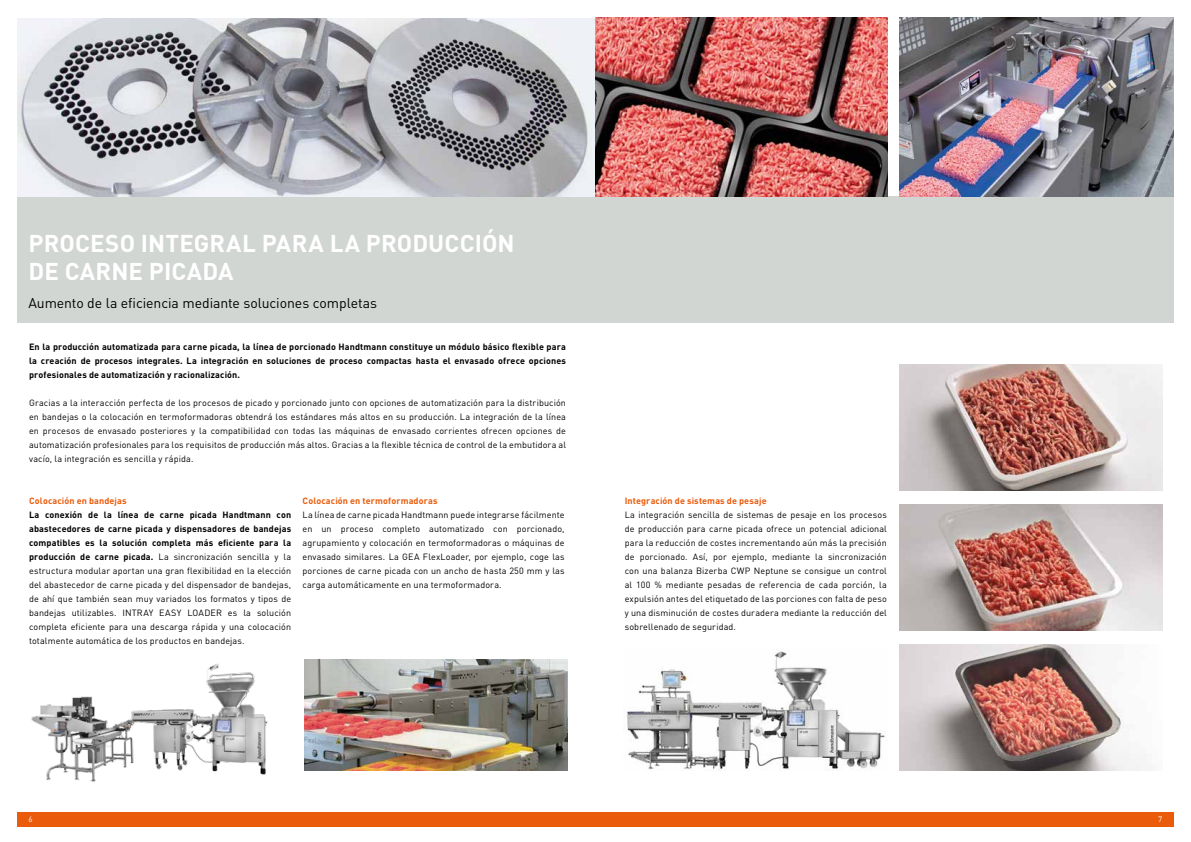
<style>
.page{position:relative;width:1191px;height:842px;background:#fff}
.page>*{position:absolute;margin:0;border:0;box-sizing:border-box;transform-origin:0 0}
.t1{font:700 24px/28px "DIN Pro";letter-spacing:.005em;color:#fff}
.t2{font:14px "DIN Pro";letter-spacing:-.005em;color:#000}
.t3{font:9px/14px "DIN Pro";letter-spacing:.01em;color:#000;text-align:justify}
.t4{font:700 9px/14px "DIN Pro";letter-spacing:.015em;color:#000;text-align:justify}
.t5{font:700 9px "DIN Pro";letter-spacing:.015em;color:#ea5b0b}
.t6{font:8px "DIN Pro";color:#fff}
.s1{font-weight:700}
</style>
<div class="page">
<div style="left:17px;top:197px;width:578px;height:126px;background:#d2d6d3"></div>
<div style="left:17px;top:813px;width:1157px;height:14px;background:#ea5b0c"></div>
<div style="left:595px;top:197px;width:579px;height:126px;background:#d2d6d3"></div>
<img style="left:17px;top:18px;width:578px;height:179px">
<img style="left:595px;top:18px;width:292px;height:179px">
<img style="left:304px;top:659px;width:263px;height:111px">
<img style="left:31px;top:663px;width:237px;height:119px">
<img style="left:626px;top:651px;width:259px;height:119px">
<img style="left:900px;top:17px;width:274px;height:180px">
<img style="left:899px;top:364px;width:263px;height:126px">
<img style="left:899px;top:644px;width:242px;height:126px">
<img style="left:899px;top:504px;width:263px;height:126px">
<h1 class="t1" style="left:28px;top:226px;width:488px">PROCESO INTEGRAL PARA LA PRODUCCIÓN<br>DE CARNE PICADA</h1>
<h2 class="t2" style="left:28px;top:292px;width:350px">Aumento de la eficiencia mediante soluciones completas</h2>
<p class="t4" style="left:29px;top:339px;width:538px">En la producción automatizada para carne picada, la línea de porcionado Handtmann constituye un módulo básico flexible para la creación de procesos integrales. La integración en soluciones de proceso compactas hasta el envasado ofrece opciones profesionales de automatización y racionalización.</p>
<p class="t3" style="left:29px;top:395px;width:538px">Gracias a la interacción perfecta de los procesos de picado y porcionado junto con opciones de automatización para la distribución en bandejas o la colocación en termoformadoras obtendrá los estándares más altos en su producción. La integración de la línea en procesos de envasado posteriores y la compatibilidad con todas las máquinas de envasado corrientes ofrecen opciones de automatización profesionales para los requisitos de producción más altos. Gracias a la flexible técnica de control de la embutidora al vacío, la integración es sencilla y rápida.</p>
<p class="t5" style="left:29px;top:493px;width:99px">Colocación en bandejas</p>
<p class="t3" style="left:29px;top:507px;width:263px"><span class="s1">La conexión de la línea de carne picada Handtmann con abastecedores de carne picada y dispensadores de bandejas compatibles es la solución completa más eficiente para la producción de carne picada.</span> La sincronización sencilla y la estructura modular aportan una gran flexibilidad en la elección del abastecedor de carne picada y del dispensador de bandejas, de ahí que también sean muy variados los formatos y tipos de bandejas utilizables. INTRAY EASY LOADER es la solución completa eficiente para una descarga rápida y una colocación totalmente automática de los productos en bandejas.</p>
<p class="t5" style="left:302px;top:493px;width:137px">Colocación en termoformadoras</p>
<p class="t3" style="left:302px;top:507px;width:263px">La línea de carne picada Handtmann puede integrarse fácilmente en un proceso completo automatizado con porcionado, agrupamiento y colocación en termoformadoras o máquinas de envasado similares. La GEA FlexLoader, por ejemplo, coge las porciones de carne picada con un ancho de hasta 250 mm y las carga automáticamente en una termoformadora.</p>
<p class="t5" style="left:625px;top:493px;width:143px">Integración de sistemas de pesaje</p>
<p class="t3" style="left:625px;top:507px;width:263px">La integración sencilla de sistemas de pesaje en los procesos de producción para carne picada ofrece un potencial adicional para la reducción de costes incrementando aún más la precisión de porcionado. Así, por ejemplo, mediante la sincronización con una balanza Bizerba CWP Neptune se consigue un control al 100 % mediante pesadas de referencia de cada porción, la expulsión antes del etiquetado de las porciones con falta de peso y una disminución de costes duradera mediante la reducción del sobrellenado de seguridad.</p>
<p class="t6" style="left:28px;top:813px;width:6px">6</p>
<p class="t6" style="left:1158px;top:813px;width:6px">7</p>
</div>
